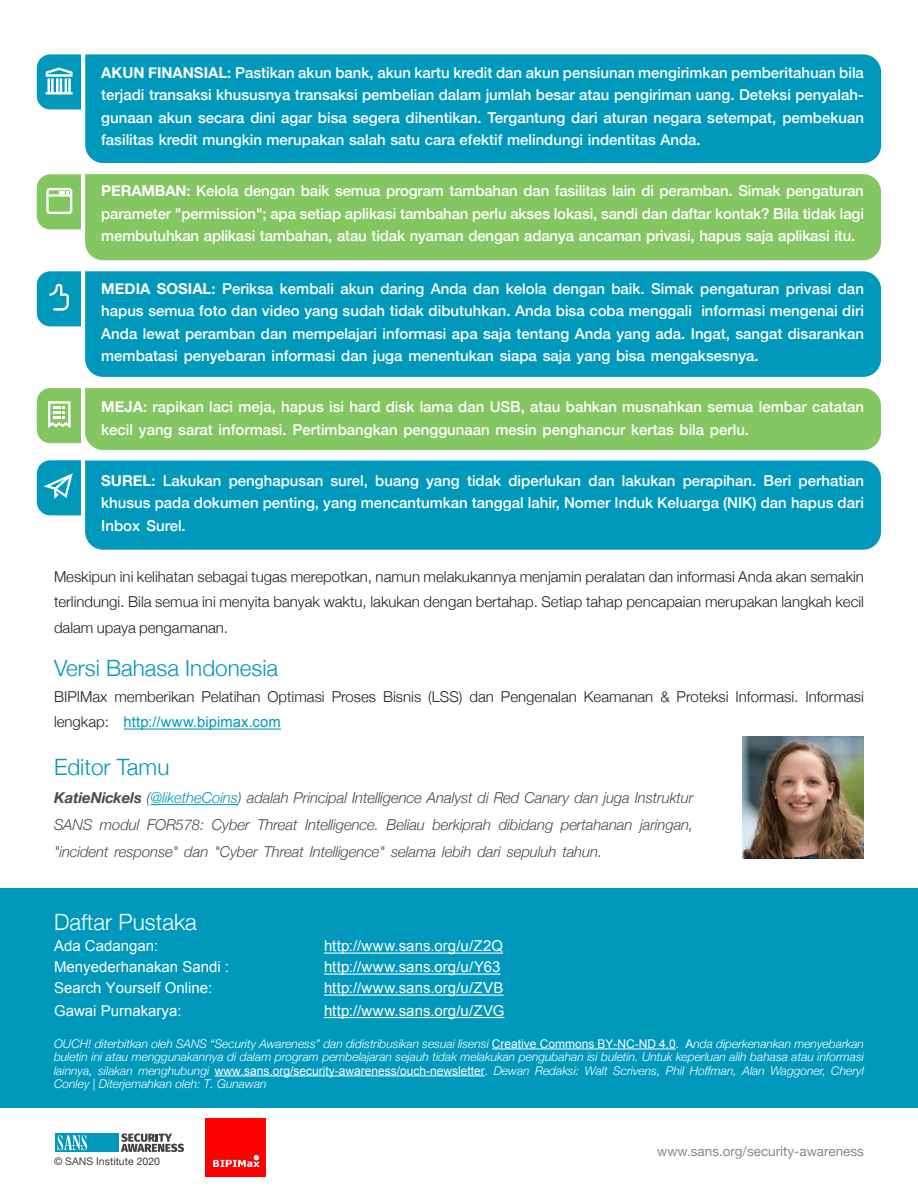
<style>
.page{position:relative;width:918px;height:1188px;background:#fff}
.page>*{position:absolute;margin:0;border:0;box-sizing:border-box;transform-origin:0 0}
.MainText{font:300 22.5px "Helvetica Neue";color:#0098bb}
.t1{font:300 22.5px "Helvetica Neue";color:#fff}
.indents{font:500 15px/22.5px "Helvetica Neue";color:#fff}
.MainText-2{font:300 15px/25.5px "Helvetica Neue";color:#231f20;text-align:justify}
.MainText-3{font:italic 300 15px/27px "Helvetica Neue";letter-spacing:-.01em;color:#464b54;text-align:right}
.t2{font:15px "Arial";color:#fff}
.MainText-4{font:14.85px "Arial";letter-spacing:.005em;color:#0098bb}
.t3{font:13.5px "Helvetica Neue";color:#868a8e}
.t4{font:italic 300 12px/13.5px "Helvetica Neue";color:#fff}
.t5{font:12px "Arial";color:#fff}
.t6{font:10.5px "Helvetica Neue";color:#413f41}
.s1{font-weight:700}
.s2{color:#0098bb}
.s3{font-family:"Arial";font-weight:400;font-style:normal}
</style>
<div class="page">
<div style="left:85px;top:54px;width:796px;height:109px;background:#0099bc"></div>
<svg style="left:37px;top:54px;width:44px;height:55px;background:#33adc9"></svg>
<div style="left:85px;top:461px;width:796px;height:89px;background:#0099bc"></div>
<svg style="left:37px;top:460px;width:44px;height:55px;background:#1fa5c4"></svg>
<div style="left:85px;top:388px;width:796px;height:62px;background:#83c662"></div>
<div style="left:85px;top:271px;width:796px;height:106px;background:#0099bc"></div>
<div style="left:85px;top:174px;width:796px;height:86px;background:#83c662"></div>
<div style="left:0;top:889px;width:918px;height:219px;background:#0099bc"></div>
<hr style="left:124px;top:728px;width:157px;height:2px;background:#0098bb">
<svg style="left:121px;top:1133px;width:63px;height:19px"></svg>
<div style="left:56px;top:1133px;width:63px;height:19px;background:#0098bb"></div>
<svg style="left:58px;top:1135px;width:29px;height:15px"></svg>
<img style="left:742px;top:737px;width:122px;height:121px">
<hr style="left:150px;top:804px;width:88px;height:1px;background:#0098bb">
<hr style="left:324px;top:953px;width:179px;height:1px;background:#fff">
<hr style="left:324px;top:974px;width:177px;height:1px;background:#fff">
<hr style="left:324px;top:995px;width:180px;height:1px;background:#fff">
<hr style="left:324px;top:1017px;width:181px;height:1px;background:#fff">
<svg style="left:37px;top:174px;width:44px;height:55px;background:#95ce79"></svg>
<svg style="left:37px;top:271px;width:44px;height:55px;background:#17a2c2"></svg>
<svg style="left:37px;top:388px;width:44px;height:55px;background:#96cf7a"></svg>
<hr style="left:492px;top:1049px;width:184px;height:1px;background:#fff">
<hr style="left:215px;top:1076px;width:270px;height:1px;background:#fff">
<img style="left:206px;top:1119px;width:59px;height:58px">
<p class="indents" style="left:101px;top:60px;width:764px"><span class="s1">AKUN FINANSIAL</span>: Pastikan akun bank, akun kartu kredit dan akun pensiunan mengirimkan pemberitahuan bila</p>
<p class="indents" style="left:101px;top:105px;width:764px">gunaan akun secara dini agar bisa segera dihentikan. Tergantung dari aturan negara setempat, pembekuan</p>
<p class="indents" style="left:101px;top:83px;width:764px">terjadi transaksi khususnya transaksi pembelian dalam jumlah besar atau pengiriman uang. Deteksi penyalah-</p>
<p class="indents" style="left:101px;top:128px;width:601px">fasilitas kredit mungkin merupakan salah satu cara efektif melindungi indentitas Anda.</p>
<p class="indents" style="left:101px;top:179px;width:764px;text-align:justify"><span class="s1">PERAMBAN</span>: Kelola dengan baik semua program tambahan dan fasilitas lain di peramban. Simak pengaturan parameter "permission"; apa setiap aplikasi tambahan perlu akses lokasi, sandi dan daftar kontak? Bila tidak lagi membutuhkan aplikasi tambahan, atau tidak nyaman dengan adanya ancaman privasi, hapus saja aplikasi itu.</p>
<p class="indents" style="left:101px;top:276px;width:764px;text-align:right"><span class="s1">MEDIA SOSIAL</span>: Periksa kembali akun daring Anda dan kelola dengan baik. Simak pengaturan privasi dan informasi mengenai diri</p>
<p class="indents" style="left:101px;top:299px;width:764px">hapus semua foto dan video yang sudah tidak dibutuhkan. Anda bisa coba menggali<br>Anda lewat peramban dan mempelajari informasi apa saja tentang Anda yang ada. Ingat, sangat disarankan membatasi penyebaran informasi dan juga menentukan siapa saja yang bisa mengaksesnya.</p>
<p class="indents" style="left:101px;top:395px;width:764px"><span class="s1">MEJA</span>: rapikan laci meja, hapus isi hard disk lama dan USB, atau bahkan musnahkan semua lembar catatan kecil yang sarat informasi. Pertimbangkan penggunaan mesin penghancur kertas bila perlu.</p>
<p class="indents" style="left:799px;top:468px;width:67px">perhatian</p>
<p class="indents" style="left:101px;top:468px;width:764px"><span class="s1">SUREL</span>:<br>khusus pada dokumen penting, yang mencantumkan tanggal lahir, Nomer Induk Keluarga (NIK) dan hapus dari<br>Inbox Surel.</p>
<p class="indents" style="left:163px;top:468px;width:60px">Lakukan</p>
<p class="indents" style="left:229px;top:468px;width:96px">penghapusan</p>
<p class="indents" style="left:331px;top:468px;width:39px">surel,</p>
<p class="indents" style="left:375px;top:468px;width:45px">buang</p>
<p class="indents" style="left:467px;top:468px;width:36px">tidak</p>
<p class="indents" style="left:508px;top:468px;width:74px">diperlukan</p>
<p class="indents" style="left:589px;top:468px;width:28px">dan</p>
<p class="indents" style="left:622px;top:468px;width:55px">lakukan</p>
<p class="indents" style="left:683px;top:468px;width:75px">perapihan.</p>
<p class="indents" style="left:764px;top:468px;width:29px">Beri</p>
<p class="indents" style="left:426px;top:468px;width:35px">yang</p>
<p class="MainText-2" style="left:54px;top:563px;width:812px">Meskipun ini kelihatan sebagai tugas merepotkan, namun melakukannya menjamin peralatan dan informasi Anda akan semakin terlindungi. Bila semua ini menyita banyak waktu, lakukan dengan bertahap. Setiap tahap pencapaian merupakan langkah kecil dalam upaya pengamanan.</p>
<p class="MainText" style="left:54px;top:650px;width:226px">Versi Bahasa Indonesia</p>
<p class="MainText-2" style="left:805px;top:683px;width:60px">Informasi</p>
<p class="MainText-2" style="left:267px;top:683px;width:59px">Optimasi</p>
<p class="MainText-2" style="left:428px;top:683px;width:36px">(LSS)</p>
<p class="MainText-2" style="left:54px;top:683px;width:55px">BIPIMax</p>
<p class="MainText-2" style="left:114px;top:683px;width:82px">memberikan</p>
<p class="MainText-2" style="left:202px;top:683px;width:60px">Pelatihan</p>
<p class="MainText-2" style="left:332px;top:683px;width:46px">Proses</p>
<p class="MainText-2" style="left:383px;top:683px;width:40px">Bisnis</p>
<p class="MainText-2" style="left:469px;top:683px;width:26px">dan</p>
<p class="MainText-2" style="left:501px;top:683px;width:77px">Pengenalan</p>
<p class="MainText-2" style="left:584px;top:683px;width:71px">Keamanan</p>
<p class="MainText-2" style="left:660px;top:683px;width:11px">&amp;</p>
<p class="MainText-2" style="left:677px;top:683px;width:53px">Proteksi</p>
<p class="MainText-2" style="left:736px;top:683px;width:64px">Informasi.</p>
<p class="MainText-2" style="left:54px;top:708px;width:57px">lengkap:</p>
<p class="MainText-4" style="left:124px;top:713px;width:159px">http://www.bipimax.com</p>
<p class="MainText" style="left:54px;top:749px;width:117px">Editor Tamu</p>
<p class="MainText-3" style="left:54px;top:783px;width:641px"><span class="s1">KatieNickels</span> (<span class="s2">@liketheCoins</span>) adalah Principal Intelligence Analyst di Red Canary dan juga Instruktur jaringan,</p>
<p class="MainText-3" style="left:54px;top:810px;width:550px;text-align:left">SANS<br>"incident response" dan "Cyber Threat Intelligence" selama lebih dari sepuluh tahun.</p>
<p class="MainText-3" style="left:147px;top:810px;width:59px">FOR578:</p>
<p class="MainText-3" style="left:212px;top:810px;width:40px">Cyber</p>
<p class="MainText-3" style="left:100px;top:810px;width:41px">modul</p>
<p class="MainText-3" style="left:257px;top:810px;width:42px">Threat</p>
<p class="MainText-3" style="left:305px;top:810px;width:76px">Intelligence.</p>
<p class="MainText-3" style="left:387px;top:810px;width:40px">Beliau</p>
<p class="MainText-3" style="left:433px;top:810px;width:60px">berkiprah</p>
<p class="MainText-3" style="left:499px;top:810px;width:56px">dibidang</p>
<p class="MainText-3" style="left:561px;top:810px;width:73px">pertahanan</p>
<p class="t1" style="left:54px;top:904px;width:144px">Daftar Pustaka</p>
<p class="t2" style="left:54px;top:936px;width:106px">Ada Cadangan:</p>
<p class="t2" style="left:324px;top:936px;width:181px">h t t p : / / w w w . s a n s . o r g Z/u/ Q2</p>
<p class="t2" style="left:54px;top:957px;width:177px">Menyederhanakan Sandi :</p>
<p class="t2" style="left:324px;top:957px;width:178px">http://www.sans. o r g Y/u/ 6 3</p>
<p class="t2" style="left:54px;top:978px;width:160px">Search Yourself Online:</p>
<p class="t2" style="left:324px;top:978px;width:181px">http://www.sans.org /u/ ZVB</p>
<p class="t2" style="left:54px;top:1001px;width:129px">Gawai Purnakarya:</p>
<p class="t2" style="left:324px;top:1001px;width:182px">http://www.sans.org /u/ ZVG</p>
<p class="t4" style="left:54px;top:1036px;width:627px">OUCH! diterbitkan oleh SANS “Security Awareness” dan didistribusikan sesuai lisensi <span class="s3">Creative Commons BY-NC-ND 4.0.</span></p>
<p class="t4" style="left:54px;top:1049px;width:812px">buletin ini atau menggunakannya di dalam program pembelajaran sejauh tidak melakukan pengubahan isi buletin. Untuk keperluan alih bahasa atau informasi</p>
<p class="t4" style="left:831px;top:1063px;width:34px">Cheryl</p>
<p class="t4" style="left:686px;top:1036px;width:180px"><span class="s3">A</span>nda diperkenankan menyebarkan</p>
<p class="t4" style="left:613px;top:1063px;width:49px">Scrivens,</p>
<p class="t5" style="left:215px;top:1063px;width:275px">www.sans.org/security-awareness/ouch-newsletter.</p>
<p class="t4" style="left:494px;top:1063px;width:38px">Dewan</p>
<p class="t4" style="left:535px;top:1063px;width:46px">Redaksi:</p>
<p class="t4" style="left:585px;top:1063px;width:24px">Walt</p>
<p class="t4" style="left:666px;top:1063px;width:20px">Phil</p>
<p class="t4" style="left:690px;top:1063px;width:49px">Hoffman,</p>
<p class="t4" style="left:742px;top:1063px;width:24px">Alan</p>
<p class="t4" style="left:770px;top:1063px;width:57px">Waggoner,</p>
<p class="t4" style="left:54px;top:1063px;width:214px">lainnya,<br>Conley | Diterjemahkan oleh .T: Gunawan</p>
<p class="t4" style="left:98px;top:1063px;width:36px">silakan</p>
<p class="t4" style="left:138px;top:1063px;width:72px">menghubungi</p>
<p class="t6" style="left:54px;top:1154px;width:108px">© SANS Institute 2020</p>
<p class="t3" style="left:657px;top:1142px;width:208px">www.sans.org/security-awareness</p>
</div>
